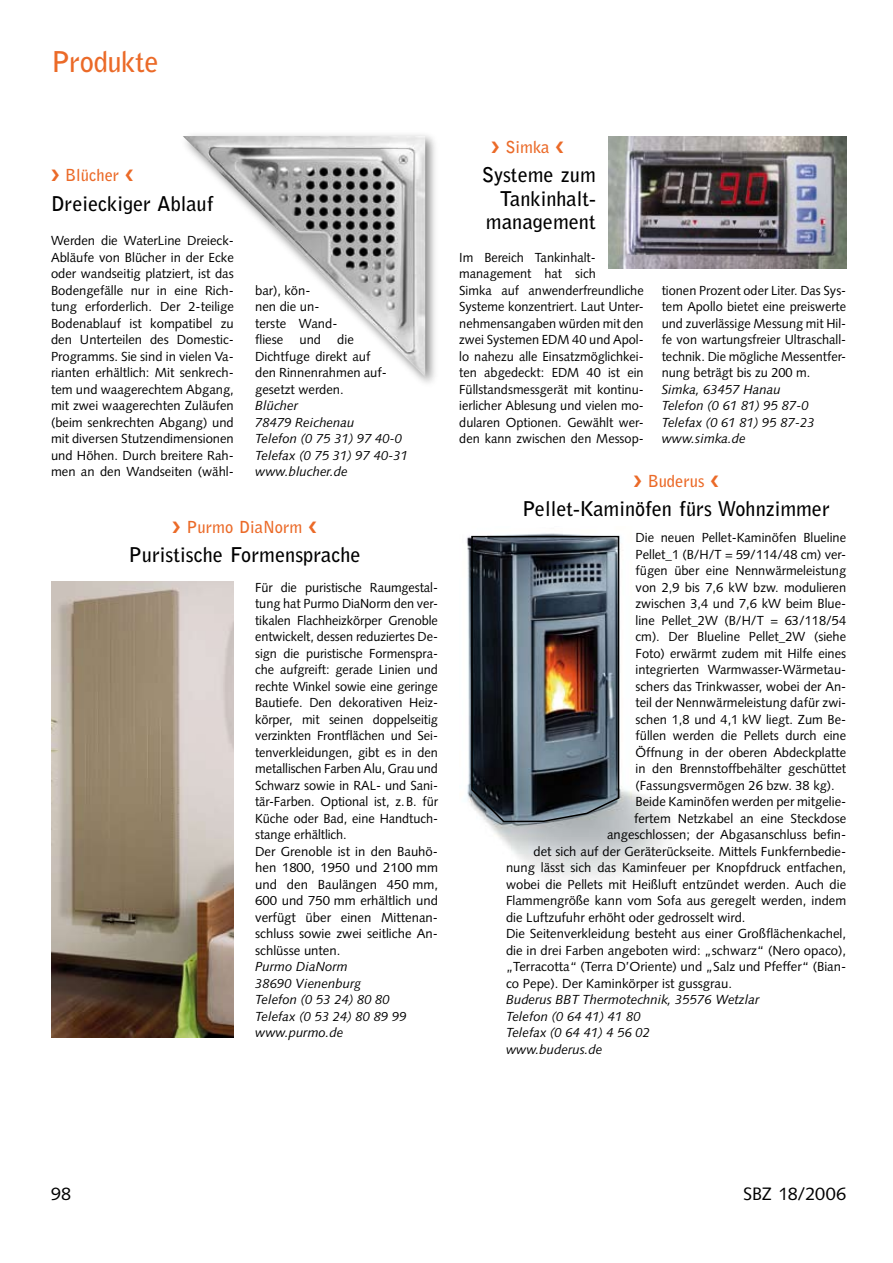
<style>
.page{position:relative;width:893px;height:1263px;background:#fff}
.page>*{position:absolute;margin:0;border:0;box-sizing:border-box;transform-origin:0 0}
.t1{font:700 28.5px "Bell Gothic Std";letter-spacing:-.02em;color:#eb6a28}
.t2{font:700 20.25px/23.2px "Bell Gothic Std";color:#000;text-align:right}
.t3{font:18px "Syntax LT Std";color:#000}
.t4{font:700 16.5px "Bell Gothic Std";color:#eb6a28}
.t5{font:13.2px/16.5px "Syntax LT Std";color:#000}
.t6{font:italic 13.2px/16.5px "Syntax LT Std";color:#000}
</style>
<div class="page">
<div style="left:178px;top:130px;width:262px;height:260px;background:#000;opacity:.5"></div>
<img style="left:356px;top:136px;width:69px;height:241px">
<img style="left:466px;top:533px;width:201px;height:347px">
<svg style="left:470px;top:535px;width:150px;height:288px;background:#51565c"></svg>
<img style="left:609px;top:136px;width:237px;height:132px">
<img style="left:51px;top:581px;width:183px;height:456px">
<h1 class="t1" style="left:51px;top:45px;width:109px">Produkte</h1>
<p class="t4" style="left:51px;top:165px;width:84px">❯ Blücher ❮</p>
<h2 class="t2" style="left:51px;top:192px;width:164px">Dreieckiger Ablauf</h2>
<p class="t5" style="left:51px;top:232px;width:184px;text-align:justify">Werden die WaterLine Dreieck-Abläufe von Blücher in der Ecke oder wandseitig platziert, ist das Bodengefälle nur in eine Rich&shy;tung erforderlich. Der 2-teilige Bodenablauf ist kompatibel zu den Unterteilen des Domestic-Programms. Sie sind in vielen Va&shy;rianten erhältlich: Mit senkrech&shy;tem und waagerechtem Abgang, mit zwei waagerechten Zuläufen (beim senkrechten Abgang) und mit diversen Stutzendimensionen und Höhen. Durch breitere Rah&shy;men an den Wandseiten (wähl-</p>
<p class="t5" style="left:255px;top:282px;width:133px">bar), kön-<br>nen die un-<br>terste Wand-<br>fliese und die<br>Dichtfuge direkt auf den Rinnenrahmen auf&shy;gesetzt werden.</p>
<p class="t6" style="left:255px;top:397px;width:154px">Blücher<br>78479 Reichenau<br>Telefon (0 75 31) 97 40-0<br>Telefax (0 75 31) 97 40-31 www.blucher.de</p>
<p class="t4" style="left:172px;top:517px;width:146px">❯ Purmo DiaNorm ❮</p>
<h2 class="t2" style="left:128px;top:543px;width:234px">Puristische Formensprache</h2>
<p class="t5" style="left:255px;top:579px;width:184px">Für die puristische Raumgestal&shy;tung hat Purmo DiaNorm den ver&shy;tikalen Flachheizkörper Grenoble entwickelt, dessen reduziertes De&shy;sign die puristische Formenspra&shy;che aufgreift: gerade Linien und rechte Winkel sowie eine geringe<br>Bautiefe. Den dekorativen Heiz&shy;körper, mit seinen doppelseitig verzinkten Frontflächen und Sei&shy;tenverkleidungen, gibt es in den metallischen Farben Alu, Grau und<br>Schwarz sowie in RAL- und Sani&shy;tär-Farben. Optional ist, z.B. für<br>Küche oder Bad, eine Handtuch&shy;stange erhältlich.<br>Der Grenoble ist in den Bauhö&shy;hen 1800, 1950 und 2100 mm und den Baulängen 450 mm,<br>600 und 750 mm erhältlich und verfügt über einen Mittenan&shy;schluss sowie zwei seitliche An&shy;schlüsse unten.</p>
<p class="t6" style="left:255px;top:958px;width:153px">Purmo DiaNorm<br>38690 Vienenburg<br>Telefon (0 53 24) 80 80<br>Telefax (0 53 24) 80 89 99 www.purmo.de</p>
<p class="t4" style="left:491px;top:137px;width:74px">❯ Simka ❮</p>
<h2 class="t2" style="left:482px;top:163px;width:116px">Systeme zum<br>Tankinhalt&shy;management</h2>
<p class="t5" style="left:459px;top:249px;width:186px">Im Bereich Tankinhalt&shy;management hat sich<br>Simka auf anwenderfreundliche<br>Systeme konzentriert. Laut Unter&shy;nehmensangaben würden mit den zwei Systemen EDM 40 und Apol&shy;lo nahezu alle Einsatzmöglichkei&shy;ten abgedeckt: EDM 40 ist ein<br>Füllstandsmessgerät mit kontinu&shy;ierlicher Ablesung und vielen mo&shy;dularen Optionen. Gewählt wer&shy;den kann zwischen den Messop-</p>
<p class="t5" style="left:662px;top:282px;width:186px">tionen Prozent oder Liter. Das Sys&shy;tem Apollo bietet eine preiswerte und zuverlässige Messung mit Hil&shy;fe von wartungsfreier Ultraschall&shy;technik. Die mögliche Messentfer&shy;nung beträgt bis zu 200 m.</p>
<p class="t6" style="left:662px;top:381px;width:154px">Simka, 63457 Hanau<br>Telefon (0 61 81) 95 87-0<br>Telefax (0 61 81) 95 87-23 www.simka.de</p>
<p class="t4" style="left:633px;top:471px;width:87px">❯ Buderus ❮</p>
<h2 class="t2" style="left:522px;top:497px;width:309px">Pellet-Kaminöfen fürs Wohnzimmer</h2>
<p class="t5" style="left:636px;top:529px;width:212px">Die neuen Pellet-Kaminöfen Blueline</p>
<p class="t5" style="left:636px;top:546px;width:212px">Pellet_1 (B/H/T = 59/114/48 cm) ver-</p>
<p class="t5" style="left:636px;top:562px;width:212px">fügen über eine Nennwärmeleistung</p>
<p class="t5" style="left:636px;top:579px;width:212px">von 2,9 bis 7,6 kW bzw. modulieren</p>
<p class="t5" style="left:636px;top:595px;width:210px">zwischen 3,4 und 7,6 kW beim Blue-</p>
<p class="t5" style="left:636px;top:612px;width:212px">line Pellet_2W (B/H/T = 63/118/54</p>
<p class="t5" style="left:636px;top:628px;width:212px">cm). Der Blueline Pellet_2W (siehe</p>
<p class="t5" style="left:636px;top:645px;width:212px">Foto) erwärmt zudem mit Hilfe eines</p>
<p class="t5" style="left:636px;top:661px;width:212px">integrierten Warmwasser-Wärmetau-</p>
<p class="t5" style="left:636px;top:678px;width:212px">schers das Trinkwasser, wobei der An-</p>
<p class="t5" style="left:636px;top:694px;width:212px">teil der Nennwärmeleistung dafür zwi-</p>
<p class="t5" style="left:636px;top:711px;width:212px">schen 1,8 und 4,1 kW liegt. Zum Be-</p>
<p class="t5" style="left:636px;top:727px;width:212px">füllen werden die Pellets durch eine</p>
<p class="t5" style="left:636px;top:744px;width:212px">Öffnung in der oberen Abdeckplatte</p>
<p class="t5" style="left:636px;top:760px;width:212px">in den Brennstoffbehälter geschüttet</p>
<p class="t5" style="left:636px;top:777px;width:201px">(Fassungsvermögen 26 bzw. 38 kg).</p>
<p class="t5" style="left:636px;top:793px;width:212px">Beide Kaminöfen werden per mitgelie-</p>
<p class="t5" style="left:634px;top:810px;width:214px">fertem Netzkabel an eine Steckdose</p>
<p class="t5" style="left:607px;top:826px;width:241px">angeschlossen; der Abgasanschluss befin-</p>
<p class="t5" style="left:534px;top:843px;width:314px">det sich auf der Geräterückseite. Mittels Funkfernbedie-</p>
<p class="t5" style="left:506px;top:859px;width:342px">nung lässt sich das Kaminfeuer per Knopfdruck entfachen,</p>
<p class="t5" style="left:506px;top:876px;width:342px">wobei die Pellets mit Heißluft entzündet werden. Auch die</p>
<p class="t5" style="left:506px;top:892px;width:342px">Flammengröße kann vom Sofa aus geregelt werden, indem</p>
<p class="t5" style="left:506px;top:909px;width:241px">die Luftzufuhr erhöht oder gedrosselt wird.</p>
<p class="t5" style="left:506px;top:925px;width:342px">Die Seitenverkleidung besteht aus einer Großflächenkachel,</p>
<p class="t5" style="left:506px;top:942px;width:342px">die in drei Farben angeboten wird: „schwarz“ (Nero opaco),</p>
<p class="t5" style="left:506px;top:958px;width:342px">„Terracotta“ (Terra D’Oriente) und „Salz und Pfeffer“ (Bian-</p>
<p class="t5" style="left:506px;top:975px;width:228px">co Pepe). Der Kaminkörper ist gussgrau.</p>
<p class="t6" style="left:506px;top:991px;width:255px">Buderus BBT Thermotechnik, 35576 Wetzlar<br>Telefon (0 64 41) 41 80<br>Telefax (0 64 41) 4 56 02<br>www.buderus.de</p>
<h3 class="t3" style="left:51px;top:1183px;width:22px">98</h3>
<h3 class="t3" style="left:743px;top:1183px;width:105px">SBZ 18/2006</h3>
</div>
